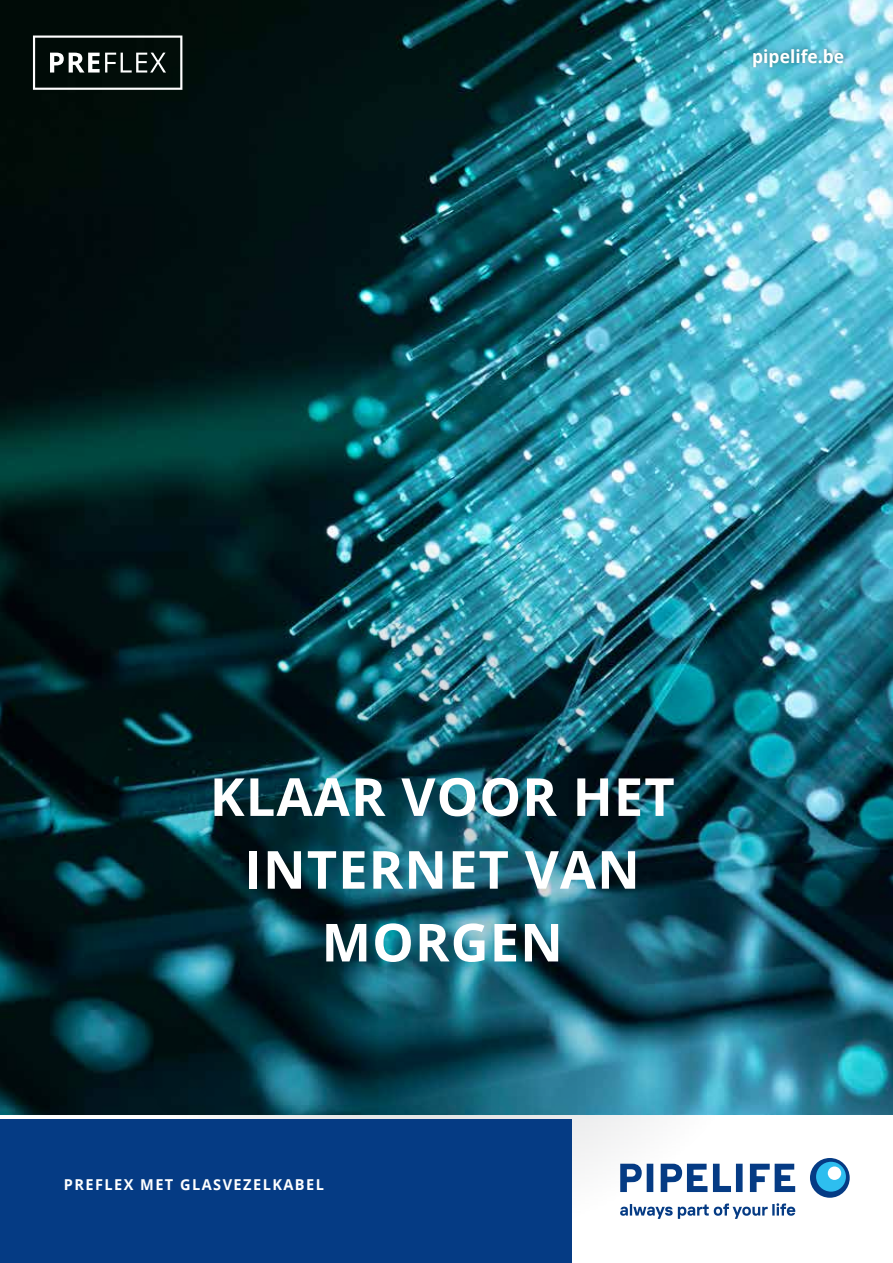
<style>
.page{position:relative;width:893px;height:1263px;background:#fff}
.page>*{position:absolute;margin:0;border:0;box-sizing:border-box;transform-origin:0 0}
.t1{font:700 52.5px/72.8px "Open Sans";letter-spacing:.02em;color:#fff;text-align:center}
.t2{font:700 18px "Open Sans";color:#fff}
.t3{font:700 15px "Open Sans";letter-spacing:.1em;color:#fff}
</style>
<div class="page">
<img style="left:0;top:0;width:893px;height:1115px">
<img style="left:81px;top:521px;width:723px;height:723px;border-radius:50%">
<div style="left:749px;top:44px;width:99px;height:28px;background:#000;opacity:.4"></div>
<div style="left:0;top:1119px;width:571px;height:144px;background:#053b84"></div>
<svg style="left:33px;top:36px;width:149px;height:54px;background:#343c39"></svg>
<svg style="left:620px;top:1158px;width:230px;height:61px"></svg>
<div style="left:816px;top:1162px;width:30px;height:29px;background:#2ebeef;border-radius:50%"></div>
<div style="left:828px;top:1166px;width:13px;height:14px;background:#fff;border-radius:50%"></div>
<p class="t2" style="left:752px;top:43px;width:93px">pipelife.be</p>
<p class="t1" style="left:210px;top:759px;width:466px">KLAAR VOOR HET<br>INTERNET VAN<br>MORGEN</p>
<p class="t3" style="left:64px;top:1174px;width:262px">PREFLEX MET GLASVEZELKABEL</p>
</div>
